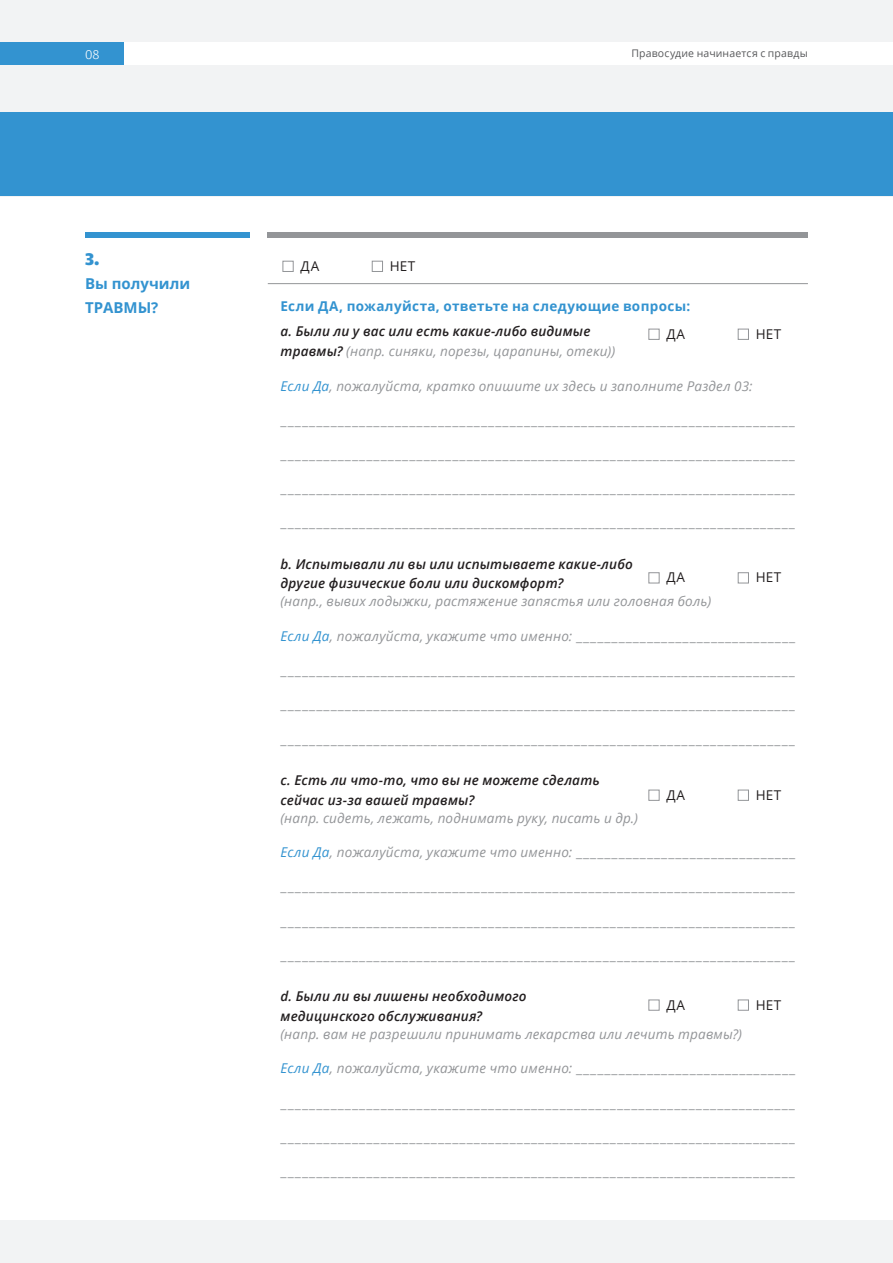
<style>
.page{position:relative;width:893px;height:1263px;background:#fff}
.page>*{position:absolute;margin:0;border:0;box-sizing:border-box;transform-origin:0 0}
.t1{font:900 18px "Amplitude";color:#3393d0}
.t2{font:700 15px/24px "Open Sans";color:#3393d0}
.Copy_Text_10_14_Left{font:13.5px "Open Sans";color:#939598}
.Copy_Text_10_14_Left-2{font:italic 600 13.5px/19.5px "Open Sans";letter-spacing:.015em;color:#231f20}
.Copy_Text_10_14_Left-3{font:italic 13.5px "Open Sans";letter-spacing:.015em;color:#939598}
.Copy_Text_10_14_Left-4{font:700 13.5px "Open Sans";letter-spacing:.025em;color:#3393d0}
.Copy_Text_10_14_Left-5{font:13.5px "Open Sans";letter-spacing:.04em;color:#231f20}
.t3{font:300 13.5px "Amplitude";color:#fff}
.t4{font:10.5px "Open Sans";letter-spacing:.015em;color:#57585a}
.s1{font-weight:400;color:#939598}
.s2{color:#3393d0}
.s3{font-style:italic;color:#3393d0}
.s4{font-style:italic}
</style>
<div class="page">
<div style="left:0;top:0;width:893px;height:196px;background:#f2f3f4"></div>
<div style="left:0;top:1220px;width:893px;height:43px;background:#f2f3f4"></div>
<div style="left:0;top:43px;width:124px;height:22px;background:#3393d0"></div>
<div style="left:124px;top:43px;width:769px;height:22px;background:#fff"></div>
<div style="left:0;top:113px;width:893px;height:83px;background:#3393d0"></div>
<div style="left:85px;top:232px;width:165px;height:6px;background:#3393d0"></div>
<div style="left:268px;top:232px;width:540px;height:6px;background:#939598"></div>
<div style="left:283px;top:261px;width:11px;height:11px;border:1px solid #939598"></div>
<div style="left:372px;top:261px;width:11px;height:11px;border:1px solid #939598"></div>
<hr style="left:268px;top:283px;width:540px;height:1px;background:#939598">
<div style="left:648px;top:329px;width:11px;height:11px;border:1px solid #939598"></div>
<div style="left:738px;top:329px;width:11px;height:11px;border:1px solid #939598"></div>
<div style="left:648px;top:572px;width:11px;height:11px;border:1px solid #939598"></div>
<div style="left:738px;top:572px;width:11px;height:11px;border:1px solid #939598"></div>
<div style="left:648px;top:999px;width:11px;height:11px;border:1px solid #939598"></div>
<div style="left:738px;top:999px;width:11px;height:11px;border:1px solid #939598"></div>
<div style="left:648px;top:790px;width:11px;height:11px;border:1px solid #939598"></div>
<div style="left:738px;top:790px;width:11px;height:11px;border:1px solid #939598"></div>
<p class="t3" style="left:85px;top:46px;width:16px">08</p>
<p class="t4" style="left:631px;top:46px;width:178px">Правосудие начинается с правды</p>
<p class="t1" style="left:85px;top:248px;width:16px">3.</p>
<p class="t2" style="left:85px;top:271px;width:107px">Вы получили<br>ТРАВМЫ?</p>
<p class="Copy_Text_10_14_Left-5" style="left:301px;top:257px;width:20px">ДА</p>
<p class="Copy_Text_10_14_Left-5" style="left:390px;top:257px;width:27px">НЕТ</p>
<p class="Copy_Text_10_14_Left-4" style="left:281px;top:297px;width:411px">Если ДА, пожалуйста, ответьте на следующие вопросы:</p>
<p class="Copy_Text_10_14_Left-2" style="left:281px;top:322px;width:336px">a. Были ли у вас или есть какие-либо видимые травмы? <span class="s1">(напр. синяки, порезы, царапины, отеки))</span></p>
<p class="Copy_Text_10_14_Left-3" style="left:281px;top:376px;width:473px"><span class="s2">Если Да</span>, пожалуйста, кратко опишите их здесь и заполните Раздел 03:</p>
<p class="Copy_Text_10_14_Left" style="left:281px;top:411px;width:516px">________________________________________________________________________</p>
<p class="Copy_Text_10_14_Left" style="left:281px;top:445px;width:516px">________________________________________________________________________</p>
<p class="Copy_Text_10_14_Left" style="left:281px;top:479px;width:516px">________________________________________________________________________</p>
<p class="Copy_Text_10_14_Left" style="left:281px;top:513px;width:516px">________________________________________________________________________</p>
<p class="Copy_Text_10_14_Left-2" style="left:281px;top:554px;width:354px">b. Испытывали ли вы или испытываете какие-либо другие физические боли или дискомфорт?</p>
<p class="Copy_Text_10_14_Left-3" style="left:281px;top:592px;width:432px">(напр., вывих лодыжки, растяжение запястья или головная боль)</p>
<p class="Copy_Text_10_14_Left" style="left:281px;top:627px;width:516px"><span class="s3">Если Да</span><span class="s4">, пожалуйста, укажите что именно:</span> _______________________________</p>
<p class="Copy_Text_10_14_Left" style="left:281px;top:661px;width:516px">________________________________________________________________________</p>
<p class="Copy_Text_10_14_Left" style="left:281px;top:695px;width:516px">________________________________________________________________________</p>
<p class="Copy_Text_10_14_Left" style="left:281px;top:729px;width:516px">________________________________________________________________________</p>
<p class="Copy_Text_10_14_Left-2" style="left:281px;top:770px;width:321px">c. Есть ли что-то, что вы не можете сделать сейчас из-за вашей травмы?</p>
<p class="Copy_Text_10_14_Left-3" style="left:281px;top:808px;width:359px">(напр. сидеть, лежать, поднимать руку, писать и др.)</p>
<p class="Copy_Text_10_14_Left" style="left:281px;top:843px;width:516px"><span class="s3">Если Да</span><span class="s4">, пожалуйста, укажите что именно:</span> _______________________________</p>
<p class="Copy_Text_10_14_Left" style="left:281px;top:877px;width:516px">________________________________________________________________________</p>
<p class="Copy_Text_10_14_Left" style="left:281px;top:911px;width:516px">________________________________________________________________________</p>
<p class="Copy_Text_10_14_Left" style="left:281px;top:945px;width:516px">________________________________________________________________________</p>
<p class="Copy_Text_10_14_Left-2" style="left:281px;top:986px;width:248px">d. Были ли вы лишены необходимого</p>
<p class="Copy_Text_10_14_Left-2" style="left:281px;top:1006px;width:203px">медицинского обслуживания?</p>
<p class="Copy_Text_10_14_Left-3" style="left:281px;top:1024px;width:463px">(напр. вам не разрешили принимать лекарства или лечить травмы?)</p>
<p class="Copy_Text_10_14_Left" style="left:281px;top:1059px;width:516px"><span class="s3">Если Да</span><span class="s4">, пожалуйста, укажите что именно:</span> _______________________________</p>
<p class="Copy_Text_10_14_Left" style="left:281px;top:1093px;width:516px">________________________________________________________________________</p>
<p class="Copy_Text_10_14_Left" style="left:281px;top:1127px;width:516px">________________________________________________________________________</p>
<p class="Copy_Text_10_14_Left" style="left:281px;top:1162px;width:516px">________________________________________________________________________</p>
<p class="Copy_Text_10_14_Left-5" style="left:667px;top:325px;width:20px">ДА</p>
<p class="Copy_Text_10_14_Left-5" style="left:756px;top:325px;width:27px">НЕТ</p>
<p class="Copy_Text_10_14_Left-5" style="left:667px;top:568px;width:20px">ДА</p>
<p class="Copy_Text_10_14_Left-5" style="left:756px;top:568px;width:27px">НЕТ</p>
<p class="Copy_Text_10_14_Left-5" style="left:667px;top:785px;width:20px">ДА</p>
<p class="Copy_Text_10_14_Left-5" style="left:756px;top:785px;width:27px">НЕТ</p>
<p class="Copy_Text_10_14_Left-5" style="left:667px;top:995px;width:20px">ДА</p>
<p class="Copy_Text_10_14_Left-5" style="left:756px;top:995px;width:27px">НЕТ</p>
</div>
